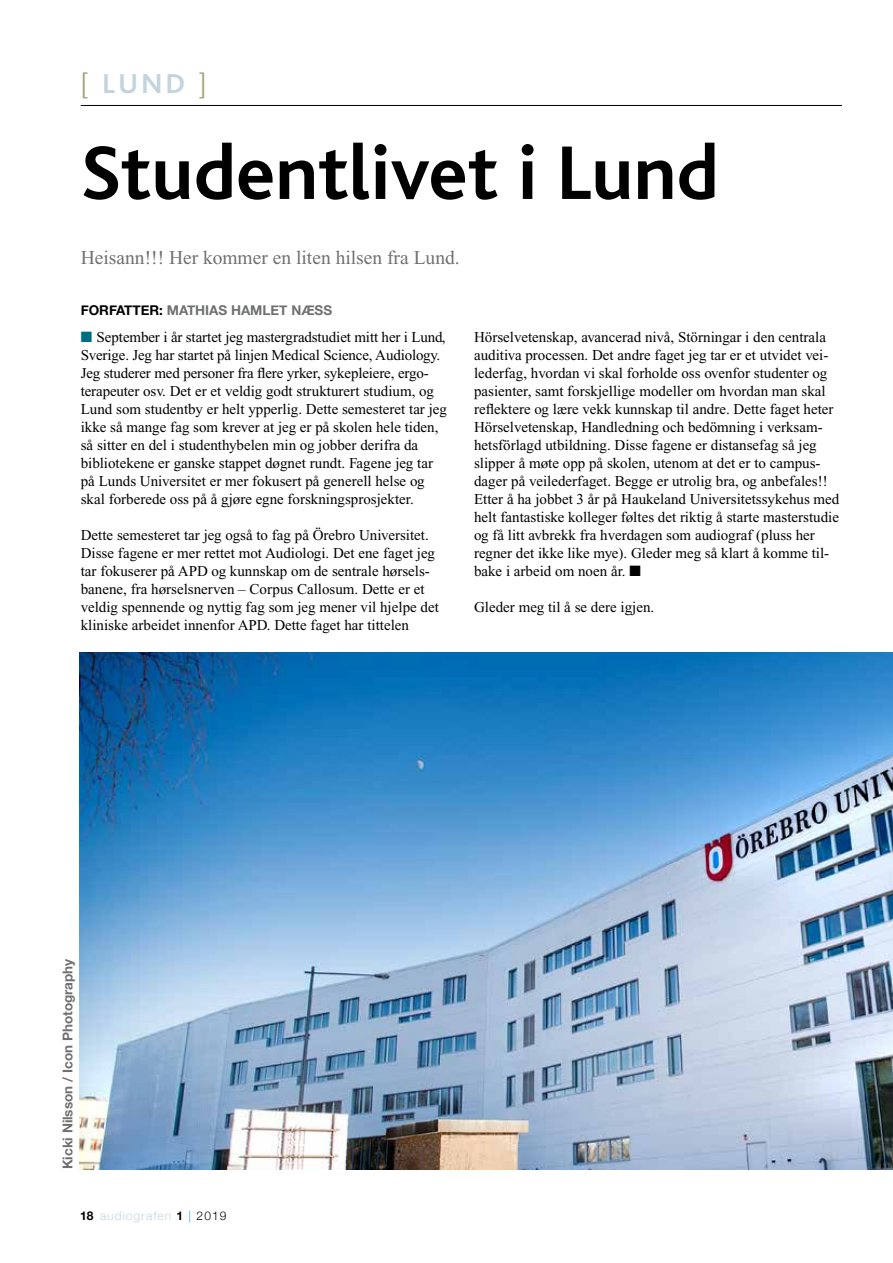
<style>
.page{position:relative;width:893px;height:1263px;background:#fff}
.page>*{position:absolute;margin:0;border:0;box-sizing:border-box;transform-origin:0 0}
.t1{font:700 79.5px "Bliss";color:#000}
.t2{font:700 28.65px "Bliss";color:#c3d4de}
.t3{font:19.5px "Times New Roman";color:#6f7070}
.t4{font:15px/18px "Times New Roman";color:#000}
.t5{font:700 13.5px "Helvetica Neue";color:#6f7070}
.t6{font:300 12px "Helvetica Neue";letter-spacing:.085em;color:#c3d4de}
.s1{font-family:"Helvetica Neue";font-weight:300;color:#a4a078}
.s2{color:#000}
.s3{color:#006c81}
.s4{font-weight:700;color:#000}
.s5{color:#21b8cf}
</style>
<div class="page">
<hr style="left:81px;top:105px;width:761px;height:1px;background:#000">
<img style="left:80px;top:653px;width:813px;height:516px">
<h2 class="t2" style="left:81px;top:69px;width:127px"><span class="s1">[</span> LUND <span class="s1">]</span></h2>
<h1 class="t1" style="left:81px;top:132px;width:639px">Studentlivet i Lund</h1>
<h3 class="t3" style="left:81px;top:247px;width:380px">Heisann!!! Her kommer en liten hilsen fra Lund.</h3>
<p class="t5" style="left:81px;top:302px;width:253px"><span class="s2">FORFATTER:</span> MATHIAS HAMLET NÆSS</p>
<p class="t4" style="left:81px;top:328px;width:368px"><span class="s3">■</span> September i år startet jeg mastergradstudiet mitt her i Lund, Sverige. Jeg har startet på linjen Medical Science, Audiology.<br>Jeg studerer med personer fra flere yrker, sykepleiere, ergo&shy;terapeuter osv. Det er et veldig godt strukturert studium, og Lund som studentby er helt ypperlig. Dette semesteret tar jeg ikke så mange fag som krever at jeg er på skolen hele tiden, så sitter en del i studenthybelen min og jobber derifra da bibliotekene er ganske stappet døgnet rundt. Fagene jeg tar på Lunds Universitet er mer fokusert på generell helse og skal forberede oss på å gjøre egne forskningsprosjekter.</p>
<p class="t4" style="left:81px;top:526px;width:360px">Dette semesteret tar jeg også to fag på Örebro Universitet.<br>Disse fagene er mer rettet mot Audiologi. Det ene faget jeg tar fokuserer på APD og kunnskap om de sentrale hørsels&shy;banene, fra hørselsnerven – Corpus Callosum. Dette er et veldig spennende og nyttig fag som jeg mener vil hjelpe det kliniske arbeidet innenfor APD. Dette faget har tittelen</p>
<p class="t4" style="left:474px;top:328px;width:367px">Hörselvetenskap, avancerad nivå, Störningar i den centrala auditiva processen. Det andre faget jeg tar er et utvidet vei&shy;lederfag, hvordan vi skal forholde oss ovenfor studenter og pasienter, samt forskjellige modeller om hvordan man skal reflektere og lære vekk kunnskap til andre. Dette faget heter Hörselvetenskap, Handledning och bedömning i verksam&shy;hetsförlagd utbildning. Disse fagene er distansefag så jeg slipper å møte opp på skolen, utenom at det er to campus-- dager på veilederfaget. Begge er utrolig bra, og anbefales!!<br>Etter å ha jobbet 3 år på Haukeland Universitetssykehus med helt fantastiske kolleger føltes det riktig å starte masterstudie og få litt avbrekk fra hverdagen som audiograf (pluss her regner det ikke like mye). Gleder meg så klart å komme til&shy;bake i arbeid om noen år. ■</p>
<p class="t4" style="left:474px;top:598px;width:182px">Gleder meg til å se dere igjen.</p>
<p class="t5" style="left:59px;top:1169px;width:212px;rotate:-90deg">Kicki Nilsson / Icon Photography</p>
<p class="t6" style="left:80px;top:1206px;width:148px"><span class="s4">18</span> audiografen <span class="s4">1</span> <span class="s5">|</span> <span class="s2">2019</span></p>
</div>
